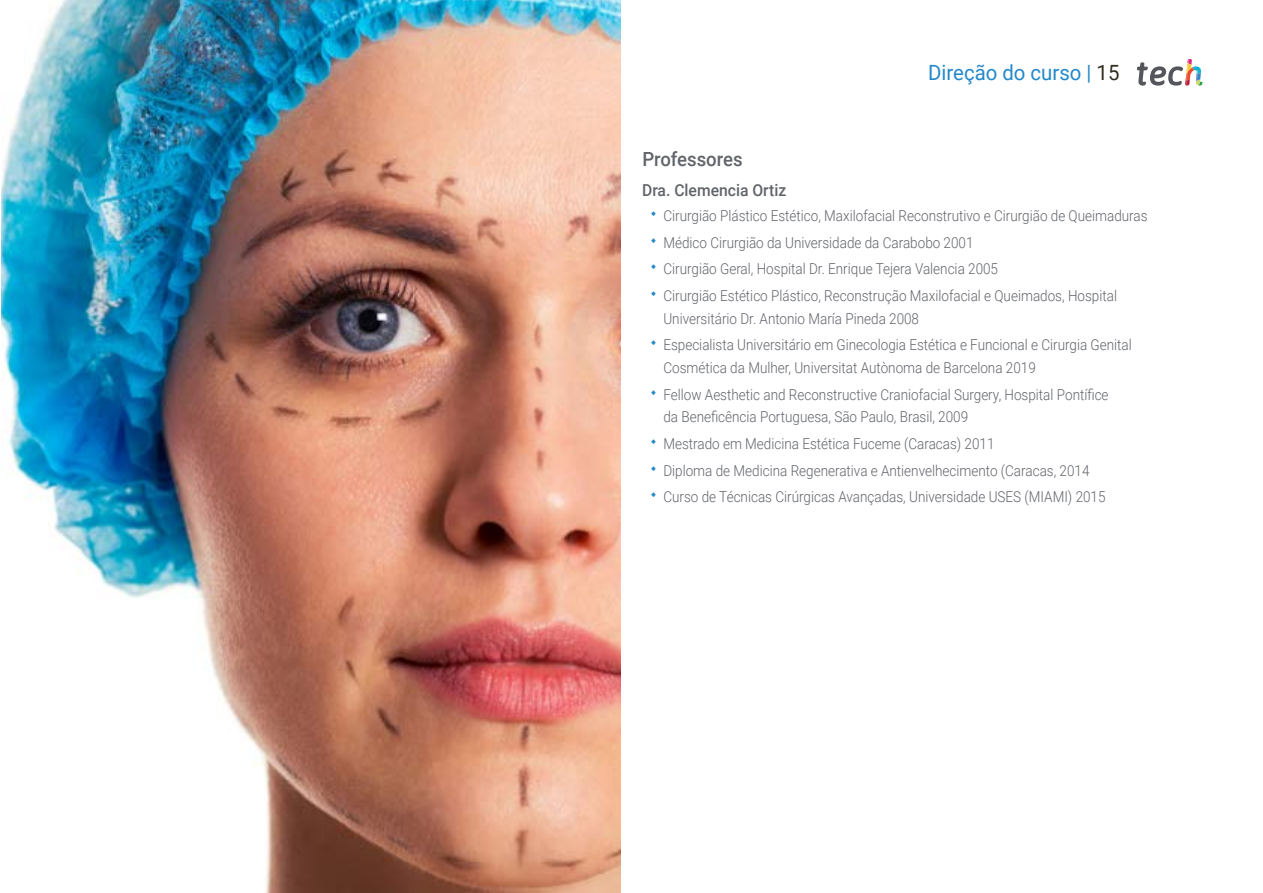
<style>
.page{position:relative;width:1263px;height:893px;background:#fff}
.page>*{position:absolute;margin:0;border:0;box-sizing:border-box;transform-origin:0 0}
.t1{font:21px "Roboto";color:#2488c9}
.t2{font:500 19.5px "Roboto";color:#61646a;scale:.95 1}
.t3{font:500 16.5px "Roboto";color:#61646a;scale:.95 1}
.t4{font:300 15px/26.7px "Roboto";color:#61646a;scale:.9 1}
.s1{color:#312e20}
</style>
<div class="page">
<img style="left:1px;top:0;width:620px;height:893px">
<svg style="left:1137px;top:59px;width:65px;height:27px"></svg>
<h1 class="t1" style="left:928px;top:57px;width:193px">Direção do curso | <span class="s1">15</span></h1>
<h2 class="t2" style="left:642px;top:145px;width:107px">Professores</h2>
<p class="t3" style="left:642px;top:179px;width:153px">Dra. Clemencia Ortiz</p>
<p class="t4" style="left:663px;top:202px;width:539px">Cirurgião Plástico Estético, Maxilofacial Reconstrutivo e Cirurgião de Queimaduras Médico Cirurgião da Universidade da Carabobo 2001<br>Cirurgião Geral, Hospital Dr. Enrique Tejera Valencia 2005<br>Cirurgião Estético Plástico, Reconstrução Maxilofacial e Queimados, Hospital</p>
<p class="t4" style="left:663px;top:304px;width:522px">Universitário Dr. Antonio María Pineda 2008<br>Especialista Universitário em Ginecologia Estética e Funcional e Cirurgia Genital</p>
<p class="t4" style="left:663px;top:354px;width:496px">Cosmética da Mulher, Universitat Autònoma de Barcelona 2019<br>Fellow Aesthetic and Reconstructive Craniofacial Surgery, Hospital Pontífice</p>
<p class="t4" style="left:663px;top:403px;width:493px">da Beneficência Portuguesa, São Paulo, Brasil, 2009<br>Mestrado em Medicina Estética Fuceme (Caracas) 2011<br>Diploma de Medicina Regenerativa e Antienvelhecimento (Caracas, 2014<br>Curso de Técnicas Cirúrgicas Avançadas, Universidade USES (MIAMI) 2015</p>
</div>
